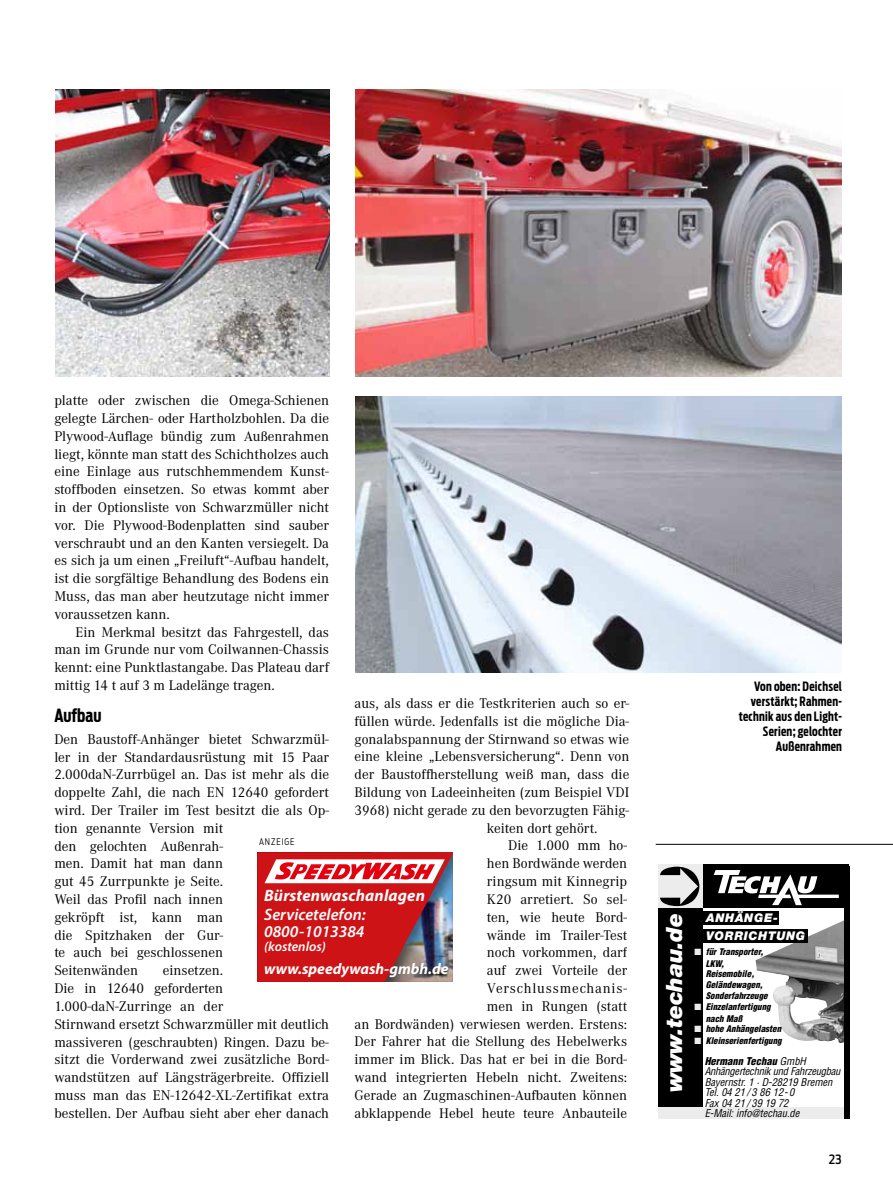
<style>
.page{position:relative;width:893px;height:1191px;background:#fff}
.page>*{position:absolute;margin:0;border:0;box-sizing:border-box;transform-origin:0 0}
.t1{font:italic 900 22.5px "Helvetica Neue";color:#fff}
.t2{font:700 18px "Antenna Extra Cond";letter-spacing:.005em;color:#000}
.t3{font:italic 600 16.5px/17.4px "Myriad Pro";color:#fff}
.t4{font:italic 700 16.5px "Myriad Pro";letter-spacing:.01em;color:#fff}
.t5{font:italic 700 15.45px "Myriad Pro";color:#fff}
.t6{font:14.55px/17.9px "Corporate A";color:#000;text-align:justify}
.t7{font:14.55px "Corporate A";letter-spacing:.055em;color:#000}
.t8{font:italic 600 13.5px "Myriad Pro";color:#fff}
.t9{font:700 12.75px/15px "Antenna Extra Cond";letter-spacing:.02em;color:#000;text-align:right}
.t10{font:500 12.75px "Antenna Cond";color:#000}
.t11{font:italic 900 12px/18px "Helvetica Neue";letter-spacing:.055em;color:#fff}
.t12{font:italic condensed 10.5px/10.5px "Helvetica";color:#000}
.t13{font:italic 900 condensed 9px/11.7px "Helvetica";color:#000}
.t14{font:9px "Helvetica";color:#000}
.t15{font:300 9px "Antenna Cond";letter-spacing:.11em;color:#000;scale:.95 1}
.s1{color:#ececed}
.s2{font-weight:900}
</style>
<div class="page">
<img style="left:355px;top:89px;width:487px;height:287px">
<img style="left:355px;top:396px;width:487px;height:276px">
<svg style="left:257px;top:852px;width:196px;height:129px;background:#c1383e"></svg>
<img style="left:55px;top:89px;width:274px;height:287px">
<div style="left:658px;top:907px;width:45px;height:200px;background:#000"></div>
<div style="left:658px;top:1107px;width:191px;height:12px;background:#ececed"></div>
<img style="left:756px;top:919px;width:88px;height:124px">
<div style="left:702px;top:864px;width:147px;height:44px;background:#000"></div>
<div style="left:699px;top:911px;width:79px;height:13px;background:#000"></div>
<div style="left:844px;top:866px;width:5px;height:253px;background:#000"></div>
<svg style="left:714px;top:870px;width:125px;height:35px"></svg>
<div style="left:701px;top:929px;width:106px;height:14px;background:#000"></div>
<div style="left:658px;top:864px;width:44px;height:44px;background:#ececed"></div>
<hr style="left:656px;top:844px;width:237px;height:1px;background:#000">
<p class="t6" style="left:54px;top:392px;width:276px">platte oder zwischen die Omega-Schienen gelegte Lärchen- oder Hartholzbohlen. Da die Plywood-Auflage bündig zum Außenrahmen liegt, könnte man statt des Schichtholzes auch eine Einlage aus rutschhemmendem Kunst&shy;stoffboden einsetzen. So etwas kommt aber in der Optionsliste von Schwarzmüller nicht vor. Die Plywood-Bodenplatten sind sauber verschraubt und an den Kanten versiegelt. Da es sich ja um einen „Freiluft“-Aufbau handelt, ist die sorgfältige Behandlung des Bodens ein Muss, das man aber heutzutage nicht immer voraussetzen kann.</p>
<p class="t6" style="left:54px;top:623px;width:276px;text-indent:21px">Ein Merkmal besitzt das Fahrgestell, das man im Grunde nur vom Coilwannen-Chassis kennt: eine Punktlastangabe. Das Plateau darf mittig 14 t auf 3 m Ladelänge tragen.</p>
<p class="t2" style="left:54px;top:705px;width:49px">Aufbau</p>
<p class="t6" style="left:54px;top:730px;width:276px;text-align:left">Den Baustoff-Anhänger bietet Schwarzmül&shy;ler in der Standardausrüstung mit 15 Paar<br>2.000daN-Zurrbügel an. Das ist mehr als die doppelte Zahl, die nach EN 12640 gefordert wird. Der Trailer im Test besitzt die als Op&shy;tion genannte Version mit<br>den gelochten Außenrah-<br>men. Damit hat man dann<br>gut 45 Zurrpunkte je Seite.<br>Weil das Profil nach innen<br>gekröpft ist, kann man<br>die Spitzhaken der Gur-<br>te auch bei geschlossenen<br>Seitenwänden</p>
<p class="t6" style="left:355px;top:694px;width:276px">aus, als dass er die Testkriterien auch so er-</p>
<p class="t6" style="left:355px;top:712px;width:276px">füllen würde. Jedenfalls ist die mögliche Dia-</p>
<p class="t6" style="left:355px;top:730px;width:276px">gonalabspannung der Stirnwand so etwas wie</p>
<p class="t6" style="left:355px;top:748px;width:276px">eine kleine „Lebensversicherung“. Denn von</p>
<p class="t6" style="left:355px;top:765px;width:276px">der Baustoffherstellung weiß man, dass die</p>
<p class="t6" style="left:355px;top:783px;width:276px">Bildung von Ladeeinheiten (zum Beispiel VDI</p>
<p class="t6" style="left:355px;top:801px;width:276px">3968) nicht gerade zu den bevorzugten Fähig-</p>
<p class="t6" style="left:487px;top:819px;width:112px">keiten dort gehört.</p>
<p class="t6" style="left:508px;top:837px;width:121px">Die 1.000 mm ho-</p>
<p class="t6" style="left:487px;top:855px;width:142px">hen Bordwände werden</p>
<p class="t6" style="left:487px;top:872px;width:142px">ringsum mit Kinnegrip</p>
<p class="t6" style="left:487px;top:890px;width:142px">K20 arretiert. So sel-</p>
<p class="t6" style="left:487px;top:908px;width:142px">ten, wie heute Bord-</p>
<p class="t6" style="left:487px;top:926px;width:142px">wände im Trailer-Test</p>
<p class="t6" style="left:487px;top:944px;width:142px">noch vorkommen, darf</p>
<p class="t6" style="left:487px;top:961px;width:142px">auf zwei Vorteile der</p>
<p class="t7" style="left:487px;top:980px;width:142px">Verschlussmechanis-</p>
<p class="t6" style="left:487px;top:997px;width:142px">men in Rungen (statt</p>
<p class="t6" style="left:355px;top:1015px;width:274px">an Bordwänden) verwiesen werden. Erstens:</p>
<p class="t6" style="left:355px;top:1033px;width:274px">Der Fahrer hat die Stellung des Hebelwerks</p>
<p class="t6" style="left:355px;top:1050px;width:274px">immer im Blick. Das hat er bei in die Bord-</p>
<p class="t6" style="left:355px;top:1068px;width:274px">wand integrierten Hebeln nicht. Zweitens:</p>
<p class="t6" style="left:355px;top:1086px;width:274px">Gerade an Zugmaschinen-Aufbauten können</p>
<p class="t6" style="left:355px;top:1104px;width:274px">abklappende Hebel heute teure Anbauteile</p>
<p class="t15" style="left:259px;top:836px;width:39px">ANZEIGE</p>
<p class="t4" style="left:264px;top:884px;width:162px">Bürstenwaschanlagen</p>
<p class="t3" style="left:264px;top:905px;width:103px">Servicetelefon:<br>0800-1013384</p>
<p class="t8" style="left:264px;top:938px;width:63px">(kostenlos)</p>
<p class="t5" style="left:264px;top:958px;width:186px">www.speedywash-gmbh.de</p>
<p class="t6" style="left:54px;top:962px;width:276px;text-align:left;text-indent:109px">einsetzen.<br>Die in 12640 geforderten 1.000-daN-Zurringe an der<br>Stirnwand ersetzt Schwarzmüller mit deutlich massiveren (geschraubten) Ringen. Dazu be&shy;sitzt die Vorderwand zwei zusätzliche Bord&shy;wandstützen auf Längsträgerbreite. Offiziell muss man das EN-12642-XL-Zertifikat extra bestellen. Der Aufbau sieht aber eher danach</p>
<p class="t14" style="left:216px;top:1024px;width:225px">SPW-2015-ANZ-30x45mm-STU-LAY-20150811.indd 1</p>
<p class="t14" style="left:424px;top:1024px;width:67px">11.08.15 15:13</p>
<p class="t9" style="left:739px;top:678px;width:105px">Von oben: Deichsel verstärkt; Rahmen&shy;technik aus den Light-<br>Serien; gelochter<br>Außenrahmen</p>
<h1 class="t1" style="left:660px;top:1092px;width:181px;rotate:-90deg">www.techau.de</h1>
<p class="t11" style="left:706px;top:908px;width:101px">ANHÄNGE-<br>VORRICHTUNG</p>
<p class="t13" style="left:706px;top:945px;width:62px;text-indent:-11px"><span class="s1">■</span> fürTransporter,<br>LKW,</p>
<p class="t13" style="left:706px;top:968px;width:66px;line-height:10.8px">Reisemobile,<br>Geländewagen,<br>Sonderfahrzeuge</p>
<p class="t13" style="left:706px;top:1000px;width:69px;text-indent:-11px"><span class="s1">■</span> Einzelanfertigung nach Maß</p>
<p class="t13" style="left:694px;top:1023px;width:91px"><span class="s1">■</span> hohe Anhängelasten</p>
<p class="t13" style="left:694px;top:1034px;width:91px"><span class="s1">■</span> Kleinserienfertigung</p>
<p class="t12" style="left:705px;top:1055px;width:140px"><span class="s2">Hermann Techau</span> GmbH<br>AnhängertechnikundFahrzeugbau<br>Bayernstr.1·D-28219Bremen<br>Tel.0421 / 38612-0<br>Fax0421 / 391972<br>E-Mail:info@techau.de</p>
<p class="t10" style="left:829px;top:1152px;width:14px">23</p>
</div>
